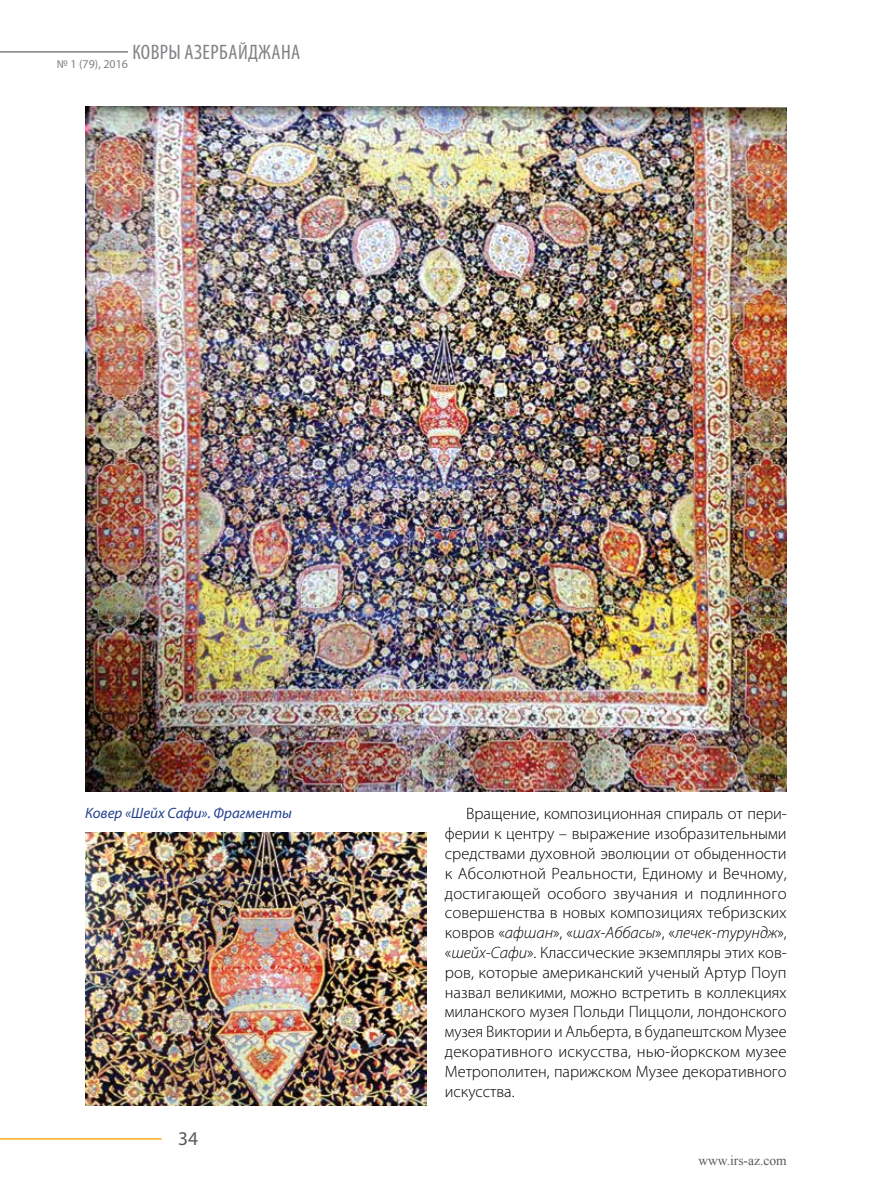
<style>
.page{position:relative;width:893px;height:1191px;background:#fff}
.page>*{position:absolute;margin:0;border:0;box-sizing:border-box;transform-origin:0 0}
.t1{font:condensed 21px "Myriad Pro";letter-spacing:.02em;color:#808285}
.t2{font:19.5px "Myriad Pro";color:#58595b}
.t3{font:300 16.5px/19.8px "Myriad Pro";color:#000;text-align:justify}
.t4{font:italic 15px "Myriad Pro";color:#25408f}
.t5{font:13.5px "Times New Roman";color:#58595b}
.t6{font:12px "Myriad Pro";color:#808285}
.s1{font-style:italic}
</style>
<div class="page">
<hr style="left:0;top:51px;width:128px;height:2px;background:#808285">
<hr style="left:0;top:1138px;width:162px;height:1px;background:#fcaf17">
<img style="left:85px;top:106px;width:702px;height:685px">
<img style="left:85px;top:833px;width:342px;height:272px">
<p class="t1" style="left:132px;top:39px;width:169px">КОВРЫ АЗЕРБАЙДЖАНА</p>
<p class="t6" style="left:57px;top:56px;width:73px">№ 1 (79), 2016</p>
<p class="t4" style="left:85px;top:804px;width:208px">Ковер «Шейх Сафи». Фрагменты</p>
<p class="t2" style="left:178px;top:1126px;width:22px">34</p>
<p class="t3" style="left:445px;top:804px;width:343px;text-indent:21px">Вращение, композиционная спираль от пери&shy;ферии к центру – выражение изобразительными средствами духовной эволюции от обыденности к Абсолютной Реальности, Единому и Вечному, достигающей особого звучания и подлинного совершенства в новых композициях тебризских ковров «<span class="s1">афшан</span>», «<span class="s1">шах-Аббасы</span>», «<span class="s1">лечек-турундж</span>», «<span class="s1">шейх-Сафи</span>». Классические экземпляры этих ков&shy;ров, которые американский ученый Артур Поуп назвал великими, можно встретить в коллекциях миланского музея Польди Пиццоли, лондонского музея Виктории и Альберта, в будапештском Музее декоративного искусства, нью-йоркском музее Метрополитен, парижском Музее декоративного искусства.</p>
<p class="t5" style="left:698px;top:1151px;width:90px">www.irs-az.com</p>
</div>
